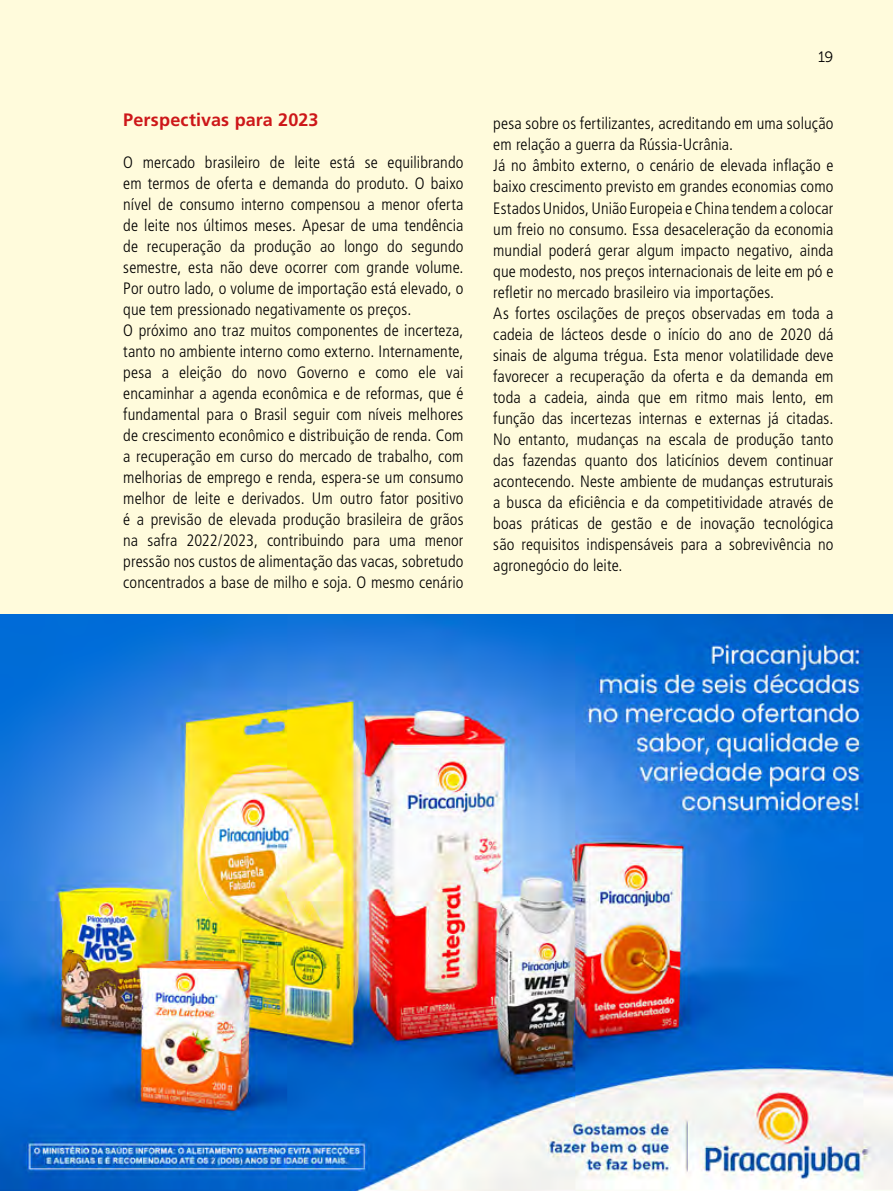
<style>
.page{position:relative;width:893px;height:1191px;background:#fff}
.page>*{position:absolute;margin:0;border:0;box-sizing:border-box;transform-origin:0 0}
.t1{font:700 18px "Frutiger LT Std";letter-spacing:.01em;color:#cd1719}
.t2{font:300 condensed 16.5px/21px "Frutiger LT Std";letter-spacing:.005em;color:#000}
.t3{font:15px "Museo Sans 300";color:#000}
</style>
<div class="page">
<div style="left:0;top:0;width:893px;height:614px;background:#fffbdc"></div>
<img style="left:0;top:614px;width:893px;height:577px">
<p class="t1" style="left:123px;top:109px;width:197px">Perspectivas para 2023</p>
<p class="t2" style="left:123px;top:152px;width:342px">O mercado brasileiro de leite está se equilibrando em termos de oferta e demanda do produto. O baixo nível de consumo interno compensou a menor oferta de leite nos últimos meses. Apesar de uma tendência de recuperação da produção ao longo do segundo semestre, esta não deve ocorrer com grande volume.<br>Por outro lado, o volume de importação está elevado, o que tem pressionado negativamente os preços.<br>O próximo ano traz muitos componentes de incerteza, tanto no ambiente interno como externo. Internamente, pesa a eleição do novo Governo e como ele vai encaminhar a agenda econômica e de reformas, que é fundamental para o Brasil seguir com níveis melhores de crescimento econômico e distribuição de renda. Com a recuperação em curso do mercado de trabalho, com melhorias de emprego e renda, espera-se um consumo melhor de leite e derivados. Um outro fator positivo é a previsão de elevada produção brasileira de grãos na safra 2022/2023, contribuindo para uma menor pressão nos custos de alimentação das vacas, sobretudo concentrados a base de milho e soja. O mesmo cenário</p>
<p class="t3" style="left:818px;top:49px;width:17px">19</p>
<p class="t2" style="left:493px;top:113px;width:342px">pesa sobre os fertilizantes, acreditando em uma solução em relação a guerra da Rússia-Ucrânia.<br>Já no âmbito externo, o cenário de elevada inflação e baixo crescimento previsto em grandes economias como Estados Unidos, União Europeia e China tendem a colocar um freio no consumo. Essa desaceleração da economia mundial poderá gerar algum impacto negativo, ainda que modesto, nos preços internacionais de leite em pó e refletir no mercado brasileiro via importações.<br>As fortes oscilações de preços observadas em toda a cadeia de lácteos desde o início do ano de 2020 dá sinais de alguma trégua. Esta menor volatilidade deve favorecer a recuperação da oferta e da demanda em toda a cadeia, ainda que em ritmo mais lento, em função das incertezas internas e externas já citadas.<br>No entanto, mudanças na escala de produção tanto das fazendas quanto dos laticínios devem continuar acontecendo. Neste ambiente de mudanças estruturais a busca da eficiência e da competitividade através de boas práticas de gestão e de inovação tecnológica são requisitos indispensáveis para a sobrevivência no agronegócio do leite.</p>
</div>
